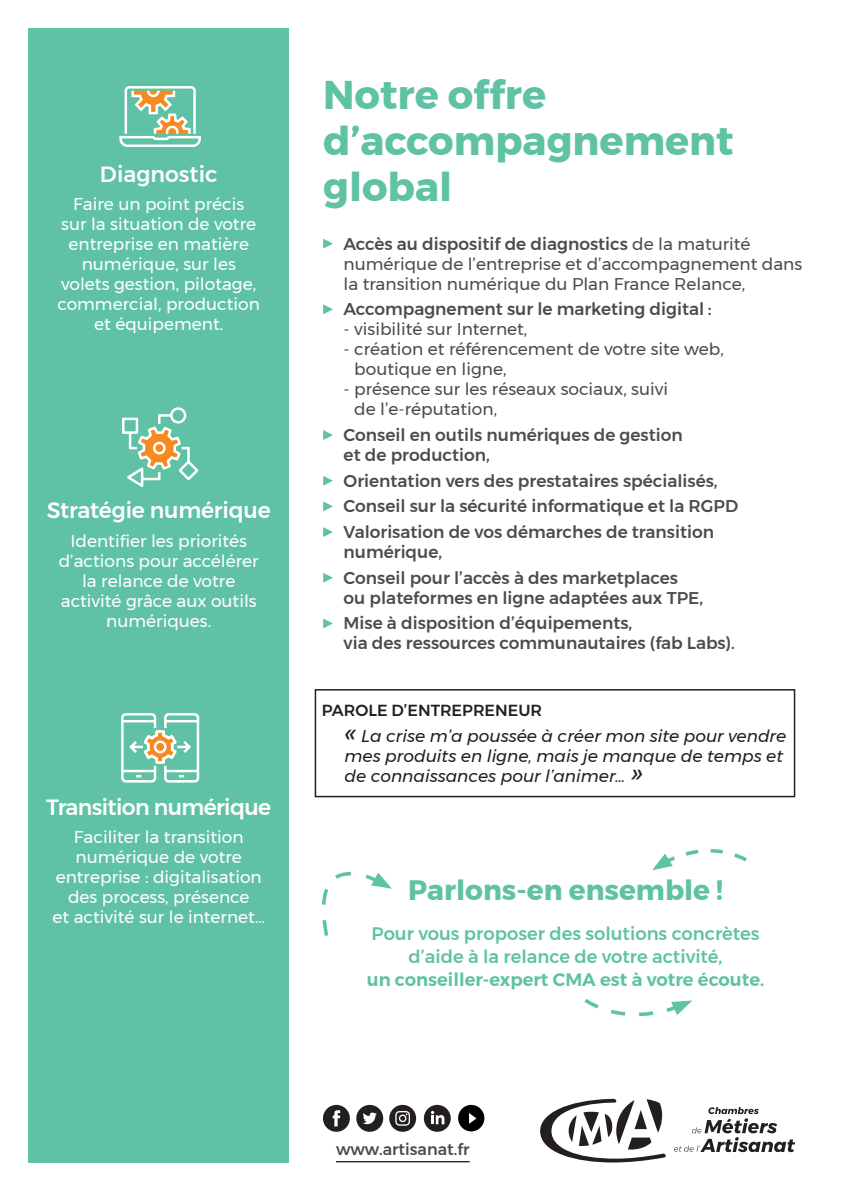
<style>
.page{position:relative;width:842px;height:1191px;background:#fff}
.page>*{position:absolute;margin:0;border:0;box-sizing:border-box;transform-origin:0 0}
.Titre_Vert_V{font:700 40px/46px "Montserrat";color:#5fc2a4}
.Parlons{font:700 28px "Montserrat";color:#5fc2a4}
.Titre_Colonne{font:500 22px "Montserrat";letter-spacing:-.01em;color:#fff}
.Titre_Colonne-2{font:500 22px "Montserrat";letter-spacing:-.03em;color:#fff}
.Body_parlons{font:500 18px/23px "Montserrat";color:#5fc2a4;text-align:center}
.Titre_Puce{font:500 17px/20px "Montserrat";color:#4b4c4d}
.Body_Colonne{font:17px/20px "Montserrat";color:#fff;text-align:center}
.Body_Puce{font:17px/20px "Montserrat";color:#4b4c4d}
.Titre_Puce-2{font:17px/20px "Montserrat";color:#4b4c4d}
.Body_Encadré{font:italic 17px/20px "Montserrat";color:#231f20}
.Titre_encadré{font:500 16px "Montserrat";color:#231f20}
.t1{font:500 16px "Montserrat";color:#4b4c4d}
.s1{font-weight:500}
.s2{font-size:28px}
.s3{font-weight:600}
</style>
<div class="page">
<div style="left:28px;top:28px;width:261px;height:1134px;background:#5fc2a4"></div>
<svg style="left:119px;top:86px;width:82px;height:61px"></svg>
<svg style="left:122px;top:407px;width:77px;height:80px"></svg>
<hr style="left:165px;top:770px;width:33px;height:2px;background:#fff">
<hr style="left:165px;top:720px;width:33px;height:2px;background:#fff">
<div style="left:164px;top:713px;width:35px;height:69px;border:2px solid #fff;border-radius:3px"></div>
<hr style="left:122px;top:770px;width:33px;height:2px;background:#fff">
<hr style="left:122px;top:720px;width:33px;height:2px;background:#fff">
<div style="left:121px;top:713px;width:35px;height:69px;border:2px solid #fff;border-radius:3px"></div>
<svg style="left:129px;top:729px;width:62px;height:36px"></svg>
<svg style="left:323px;top:239px;width:10px;height:9px"></svg>
<svg style="left:323px;top:304px;width:10px;height:10px"></svg>
<svg style="left:323px;top:430px;width:10px;height:10px"></svg>
<svg style="left:323px;top:476px;width:10px;height:9px"></svg>
<svg style="left:323px;top:501px;width:10px;height:10px"></svg>
<svg style="left:323px;top:527px;width:10px;height:10px"></svg>
<svg style="left:323px;top:573px;width:10px;height:9px"></svg>
<svg style="left:323px;top:618px;width:10px;height:10px"></svg>
<div style="left:315px;top:689px;width:480px;height:108px;border:2px solid #231f20"></div>
<svg style="left:652px;top:849px;width:95px;height:21px"></svg>
<svg style="left:322px;top:871px;width:70px;height:65px"></svg>
<svg style="left:584px;top:999px;width:108px;height:18px"></svg>
<svg style="left:674px;top:1107px;width:121px;height:45px"></svg>
<svg style="left:540px;top:1098px;width:126px;height:64px"></svg>
<hr style="left:336px;top:1161px;width:134px;height:1px;background:#231f20">
<div style="left:356px;top:1104px;width:27px;height:27px;background:#231f20;border-radius:13px"></div>
<svg style="left:363px;top:1112px;width:14px;height:12px"></svg>
<div style="left:323px;top:1104px;width:27px;height:27px;background:#231f20;border-radius:13px"></div>
<svg style="left:333px;top:1110px;width:7px;height:16px"></svg>
<div style="left:389px;top:1104px;width:27px;height:27px;background:#231f20;border-radius:13px"></div>
<svg style="left:395px;top:1111px;width:15px;height:14px"></svg>
<div style="left:424px;top:1104px;width:27px;height:27px;background:#231f20;border-radius:13px"></div>
<svg style="left:431px;top:1110px;width:13px;height:14px"></svg>
<svg style="left:458px;top:1104px;width:26px;height:27px"></svg>
<p class="Titre_Colonne" style="left:100px;top:157px;width:119px">Diagnostic</p>
<p class="Body_Colonne" style="left:58px;top:194px;width:204px">Faire un point précis<br>sur la situation de votre entreprise en matière numérique, sur les volets gestion, pilotage, commercial, production et équipement.</p>
<p class="Titre_Colonne" style="left:47px;top:493px;width:226px">Stratégie numérique</p>
<p class="Body_Colonne" style="left:59px;top:530px;width:201px">Identifier les priorités d’actions pour accélérer la relance de votre activité grâce aux outils numériques.</p>
<p class="Titre_Colonne-2" style="left:46px;top:789px;width:226px">Transition numérique</p>
<p class="Body_Colonne" style="left:53px;top:827px;width:214px">Faciliter la transition numérique de votre entreprise : digitalisation des process, présence<br>et activité sur le internet…</p>
<p class="Titre_Vert_V" style="left:323px;top:72px;width:412px">Notre offre d’accompagnement global</p>
<p class="Titre_Puce-2" style="left:344px;top:233px;width:460px"><span class="s1">Accès au dispositif de diagnostics</span> de la maturité numérique de l’entreprise et d’accompagnement dans la transition numérique du Plan France Relance,</p>
<p class="Titre_Puce" style="left:344px;top:299px;width:369px">Accompagnement sur le marketing digital :</p>
<p class="Body_Puce" style="left:344px;top:319px;width:185px">- visibilité sur Internet,</p>
<p class="Body_Puce" style="left:354px;top:339px;width:371px;text-indent:-11px">- création et référencement de votre site web, boutique en ligne,</p>
<p class="Body_Puce" style="left:354px;top:379px;width:315px;text-indent:-11px">- présence sur les réseaux sociaux, suivi de l’e-réputation,</p>
<p class="Titre_Puce" style="left:344px;top:425px;width:341px">Conseil en outils numériques de gestion et de production,</p>
<p class="Titre_Puce" style="left:344px;top:470px;width:376px">Orientation vers des prestataires spécialisés,</p>
<p class="Titre_Puce" style="left:344px;top:496px;width:396px">Conseil sur la sécurité informatique et la RGPD</p>
<p class="Titre_Puce" style="left:344px;top:522px;width:372px">Valorisation de vos démarches de transition numérique,</p>
<p class="Titre_Puce" style="left:344px;top:567px;width:361px">Conseil pour l’accès à des marketplaces ou plateformes en ligne adaptées aux TPE,</p>
<p class="Titre_Puce" style="left:344px;top:613px;width:393px">Mise à disposition d’équipements,<br>via des ressources communautaires (fab Labs).</p>
<p class="Titre_encadré" style="left:322px;top:697px;width:222px">PAROLE D’ENTREPRENEUR</p>
<p class="Body_Encadré" style="left:344px;top:725px;width:443px"><span class="s2">«</span> La crise m’a poussée à créer mon site pour vendre mes produits en ligne, mais je manque de temps et de connaissances pour l’animer… <span class="s2">»</span></p>
<p class="Parlons" style="left:408px;top:867px;width:316px">Parlons-en ensemble !</p>
<p class="Body_parlons" style="left:367px;top:921px;width:399px">Pour vous proposer des solutions concrètes d’aide à la relance de votre activité,<br><span class="s3">un conseiller-expert CMA est à votre écoute.</span></p>
<p class="t1" style="left:336px;top:1136px;width:135px">www.artisanat.fr</p>
</div>
